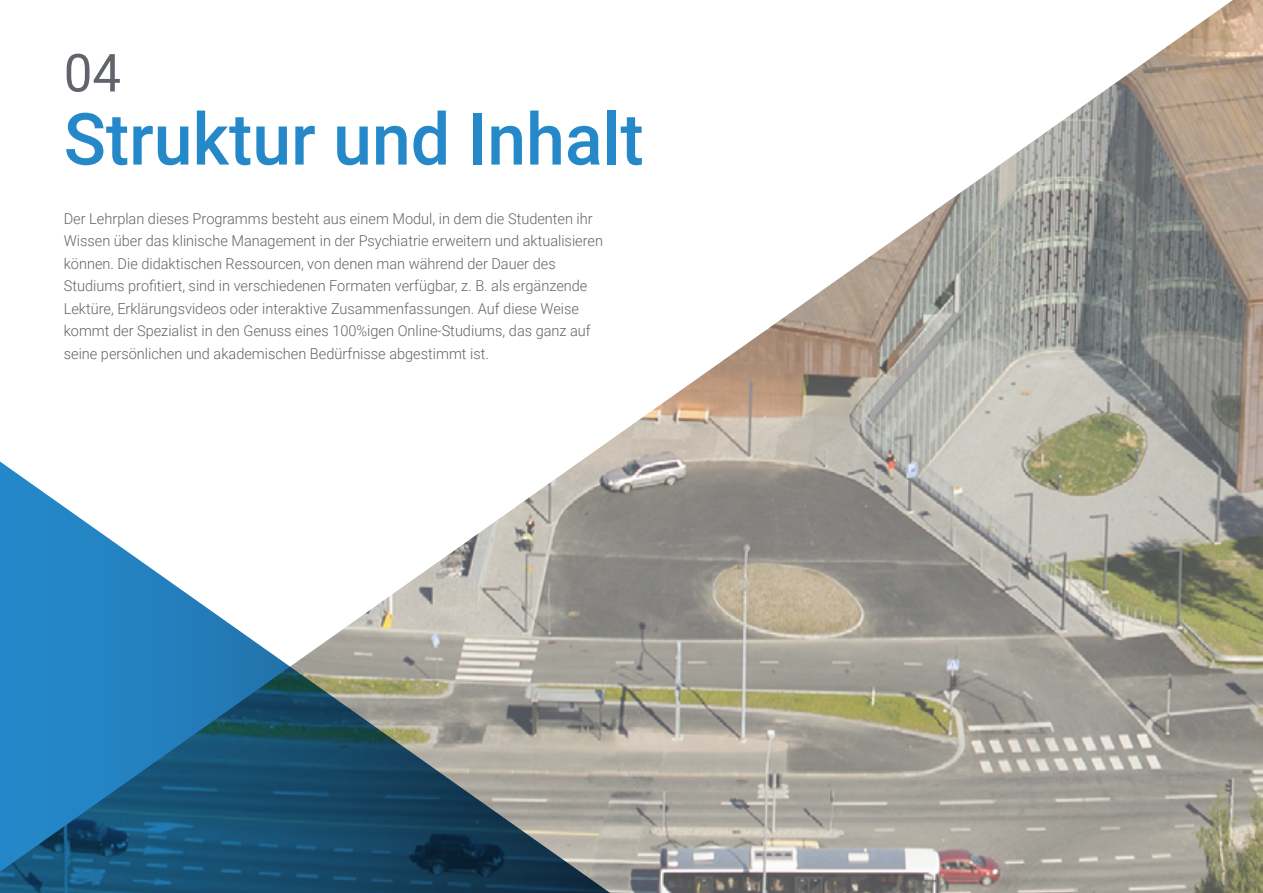
<style>
.page{position:relative;width:1263px;height:893px;background:#fff}
.page>*{position:absolute;margin:0;border:0;box-sizing:border-box;transform-origin:0 0}
.t1{font:500 72px "Roboto";color:#2488c9}
.t2{font:52.5px "Roboto";color:#61646a}
.t3{font:300 15px/22.5px "Roboto";color:#61646a}
</style>
<div class="page">
<img style="left:602px;top:0;width:661px;height:893px">
<svg style="left:0;top:446px;width:640px;height:447px"></svg>
<h2 class="t2" style="left:64px;top:36px;width:59px">04</h2>
<h1 class="t1" style="left:64px;top:89px;width:581px">Struktur und Inhalt</h1>
<p class="t3" style="left:64px;top:207px;width:541px">Der Lehrplan dieses Programms besteht aus einem Modul, in dem die Studenten ihr Wissen über das klinische Management in der Psychiatrie erweitern und aktualisieren können. Die didaktischen Ressourcen, von denen man während der Dauer des Studiums profitiert, sind in verschiedenen Formaten verfügbar, z. B. als ergänzende Lektüre, Erklärungsvideos oder interaktive Zusammenfassungen. Auf diese Weise kommt der Spezialist in den Genuss eines 100%igen Online-Studiums, das ganz auf seine persönlichen und akademischen Bedürfnisse abgestimmt ist.</p>
</div>
